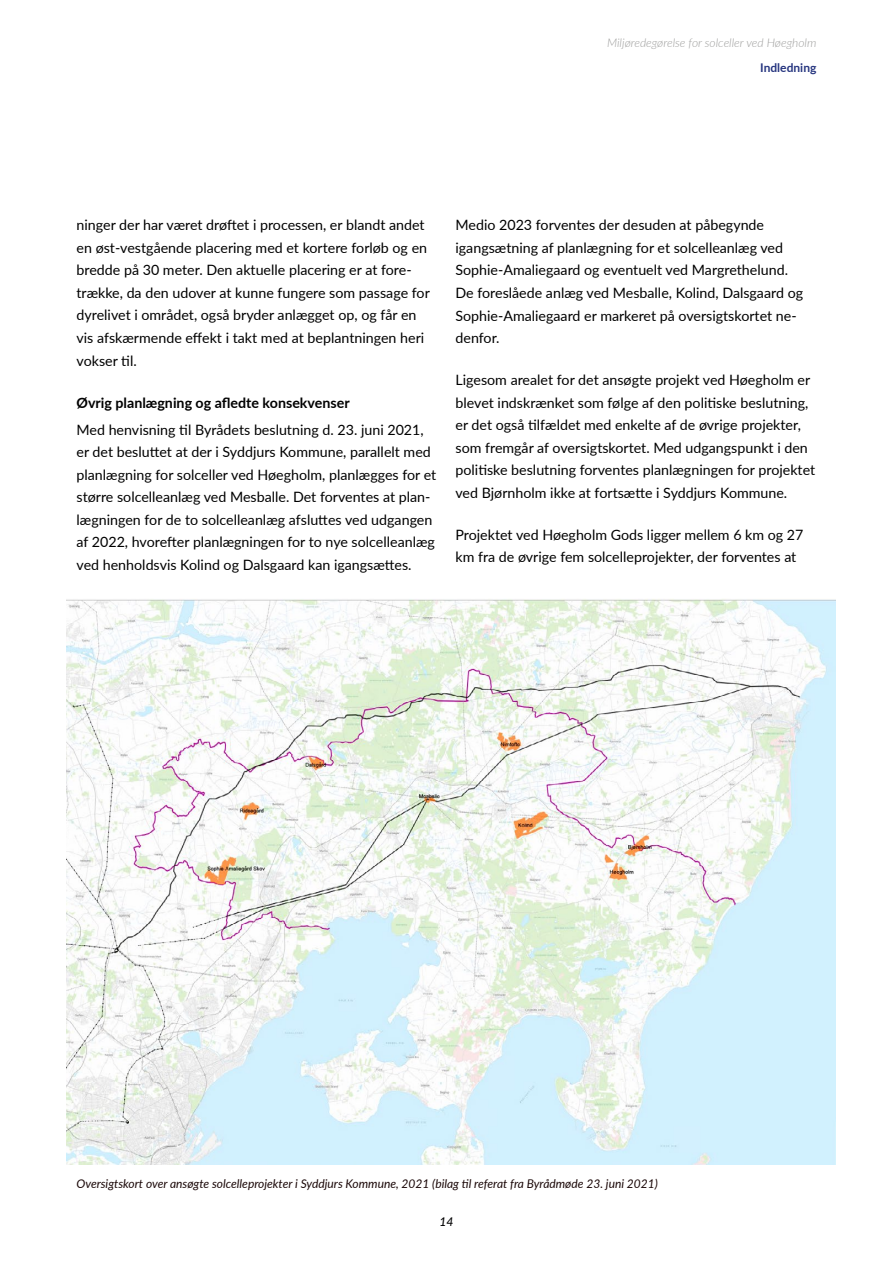
<style>
.page{position:relative;width:893px;height:1263px;background:#fff}
.page>*{position:absolute;margin:0;border:0;box-sizing:border-box;transform-origin:0 0}
.t1{font:14.25px/22.5px "Lato";color:#000}
.t2{font:700 14.25px "Lato";color:#000}
.t3{font:italic 12px "Lato";color:#1b0808}
.t4{font:italic 300 12px "Lato";color:#9d9d9c}
.t5{font:700 12px "Lato";color:#273680}
.t6{font:italic 500 12px "Lato";color:#020203}
</style>
<div class="page">
<img style="left:67px;top:599px;width:768px;height:566px">
<p class="t4" style="left:607px;top:35px;width:211px">Miljøredegørelse for solceller ved Høegholm</p>
<p class="t5" style="left:760px;top:59px;width:58px">Indledning</p>
<p class="t1" style="left:77px;top:213px;width:355px">ninger der har været drøftet i processen, er blandt andet en øst-vestgående placering med et kortere forløb og en bredde på 30 meter. Den aktuelle placering er at fore&shy;trække, da den udover at kunne fungere som passage for dyrelivet i området, også bryder anlægget op, og får en vis afskærmende effekt i takt med at beplantningen heri vokser til.</p>
<p class="t2" style="left:77px;top:392px;width:275px">Øvrig planlægning og afledte konsekvenser</p>
<p class="t1" style="left:77px;top:417px;width:361px">Med henvisning til Byrådets beslutning d. 23. juni 2021, er det besluttet at der i Syddjurs Kommune, parallelt med planlægning for solceller ved Høegholm, planlægges for et større solcelleanlæg ved Mesballe. Det forventes at plan&shy;lægningen for de to solcelleanlæg afsluttes ved udgangen af 2022, hvorefter planlægningen for to nye solcelleanlæg ved henholdsvis Kolind og Dalsgaard kan igangsættes.</p>
<p class="t1" style="left:455px;top:213px;width:349px">Medio 2023 forventes der desuden at påbegynde igangsætning af planlægning for et solcelleanlæg ved Sophie-Amaliegaard og eventuelt ved Margrethelund.<br>De foreslåede anlæg ved Mesballe, Kolind, Dalsgaard og Sophie-Amaliegaard er markeret på oversigtskortet ne&shy;denfor.</p>
<p class="t1" style="left:455px;top:368px;width:361px">Ligesom arealet for det ansøgte projekt ved Høegholm er blevet indskrænket som følge af den politiske beslutning, er det også tilfældet med enkelte af de øvrige projekter, som fremgår af oversigtskortet. Med udgangspunkt i den politiske beslutning forventes planlægningen for projektet ved Bjørnholm ikke at fortsætte i Syddjurs Kommune.</p>
<p class="t1" style="left:455px;top:522px;width:349px">Projektet ved Høegholm Gods ligger mellem 6 km og 27 km fra de øvrige fem solcelleprojekter, der forventes at</p>
<p class="t3" style="left:77px;top:1175px;width:583px">Oversigtskort over ansøgte solcelleprojekter i Syddjurs Kommune, 2021 (bilag til referat fra Byrådmøde 23. juni 2021)</p>
<p class="t6" style="left:439px;top:1213px;width:15px">14</p>
</div>
